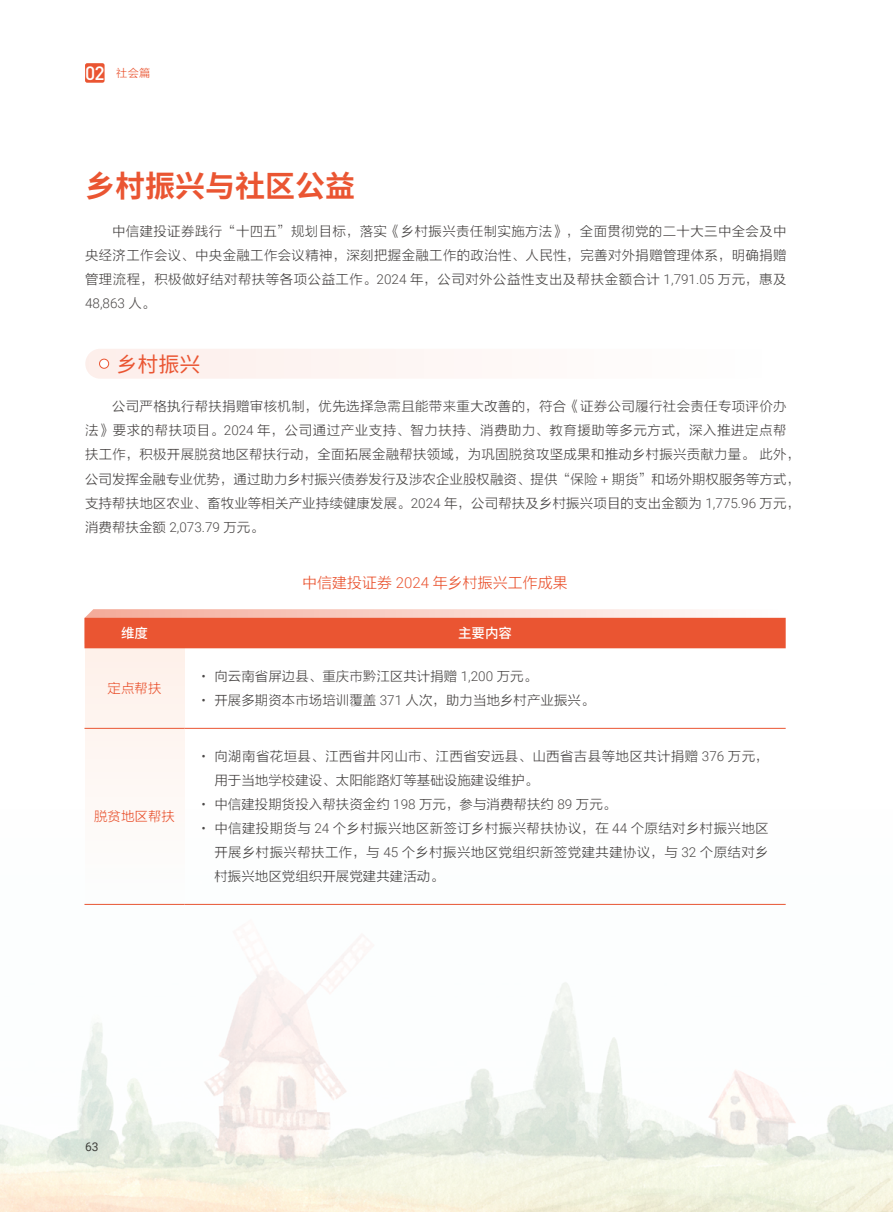
<style>
.page{position:relative;width:893px;height:1212px;background:#fff}
.page>*{position:absolute;margin:0;border:0;box-sizing:border-box;transform-origin:0 0}
.t1{font:700 30px "Source Han Sans SC";color:#ea5532}
.t2{font:21px "Source Han Sans SC";color:#ea5532}
.t3{font:15px "FZLTXHK";color:#ea5532}
.t4{font:13.5px/24px "FZLTXHK";letter-spacing:.015em;color:#4c4948;text-align:justify}
.t5{font:13.5px "FZLTXHK";color:#ea5532}
.t6{font:300 13.5px "Roboto";color:#4c4948}
.t7{font:500 13.5px "Source Han Sans SC";color:#fff}
.t8{font:12px "Roboto";color:#4c4948}
.t9{font:11.25px "FZLTXHK";color:#ea5532}
.s1{font-family:"DIN Pro";font-weight:500;font-size:19.05px;color:#fff}
.s2{font-family:"Roboto";font-weight:300}
.s3{font-family:"FZLTXHK";font-weight:400}
</style>
<div class="page">
<div style="left:85px;top:63px;width:20px;height:20px;background:#ea5532;border-radius:2px"></div>
<div style="left:85px;top:648px;width:100px;height:256px;background:#fef1ea"></div>
<div style="left:85px;top:349px;width:701px;height:30px;background:#fef7f5;border-radius:15px"></div>
<div style="left:100px;top:359px;width:9px;height:9px;background:#fff;border-radius:50%"></div>
<div style="left:99px;top:359px;width:10px;height:10px;border:1px solid #ea5532;border-radius:50%"></div>
<svg style="left:84px;top:609px;width:702px;height:39px;background:#ed7255"></svg>
<hr style="left:84px;top:728px;width:101px;height:1px;background:#ea5532">
<hr style="left:185px;top:728px;width:601px;height:1px;background:#ea5532">
<img style="left:0;top:787px;width:893px;height:425px">
<p class="t9" style="left:85px;top:67px;width:67px"><span class="s1">02</span> 社会篇</p>
<h1 class="t1" style="left:85px;top:169px;width:271px">乡村振兴与社区公益</h1>
<p class="t4" style="left:85px;top:220px;width:703px;text-indent:27px">中信建投证券践行“十四五”规划目标，落实《乡村振兴责任制实施方法》，全面贯彻党的二十大三中全会及中央经济工作会议、中央金融工作会议精神，深刻把握金融工作的政治性、人民性，完善对外捐赠管理体系，明确捐赠管理流程，积极做好结对帮扶等各项公益工作。<span class="s2">2024</span> 年，公司对外公益性支出及帮扶金额合计 <span class="s2">1,791.05</span> 万元，惠及</p>
<p class="t6" style="left:85px;top:294px;width:72px">48,863 <span class="s3">人。</span></p>
<h2 class="t2" style="left:116px;top:352px;width:86px">乡村振兴</h2>
<p class="t4" style="left:85px;top:395px;width:717px;text-align:left;text-indent:27px">公司严格执行帮扶捐赠审核机制，优先选择急需且能带来重大改善的，符合《证券公司履行社会责任专项评价办法》要求的帮扶项目。<span class="s2">2024</span> 年，公司通过产业支持、智力扶持、消费助力、教育援助等多元方式，深入推进定点帮扶工作，积极开展脱贫地区帮扶行动，全面拓展金融帮扶领域，为巩固脱贫攻坚成果和推动乡村振兴贡献力量。此外，公司发挥金融专业优势，通过助力乡村振兴债券发行及涉农企业股权融资、提供“保险 <span class="s2">+</span> 期货”和场外期权服务等方式，支持帮扶地区农业、畜牧业等相关产业持续健康发展。<span class="s2">2024</span> 年，公司帮扶及乡村振兴项目的支出金额为 <span class="s2">1,775.96</span> 万元，消费帮扶金额 <span class="s2">2,073.79</span> 万元。</p>
<p class="t3" style="left:302px;top:575px;width:267px">中信建投证券 <span class="s2">2024</span> 年乡村振兴工作成果</p>
<p class="t7" style="left:121px;top:626px;width:28px">维度</p>
<p class="t7" style="left:458px;top:626px;width:55px">主要内容</p>
<p class="t5" style="left:108px;top:681px;width:55px">定点帮扶</p>
<p class="t5" style="left:94px;top:809px;width:82px">脱贫地区帮扶</p>
<p class="t4" style="left:202px;top:665px;width:337px"><span class="s2">•</span> 向云南省屏边县、重庆市黔江区共计捐赠 <span class="s2">1,200</span> 万元。</p>
<p class="t4" style="left:202px;top:689px;width:394px"><span class="s2">•</span> 开展多期资本市场培训覆盖 <span class="s2">371</span> 人次，助力当地乡村产业振兴。</p>
<p class="t4" style="left:214px;top:745px;width:556px;text-indent:-13px"><span class="s2">•</span> 向湖南省花垣县、江西省井冈山市、江西省安远县、山西省吉县等地区共计捐赠 <span class="s2">376</span> 万元，用于当地学校建设、太阳能路灯等基础设施建设维护。</p>
<p class="t4" style="left:202px;top:793px;width:416px"><span class="s2">•</span> 中信建投期货投入帮扶资金约 <span class="s2">198</span> 万元，参与消费帮扶约 <span class="s2">89</span> 万元。</p>
<p class="t4" style="left:214px;top:817px;width:556px;text-indent:-13px"><span class="s2">•</span> 中信建投期货与 <span class="s2">24</span> 个乡村振兴地区新签订乡村振兴帮扶协议，在 <span class="s2">44</span> 个原结对乡村振兴地区开展乡村振兴帮扶工作，与 <span class="s2">45</span> 个乡村振兴地区党组织新签党建共建协议，与 <span class="s2">32</span> 个原结对乡村振兴地区党组织开展党建共建活动。</p>
<p class="t8" style="left:85px;top:1138px;width:15px">63</p>
</div>
